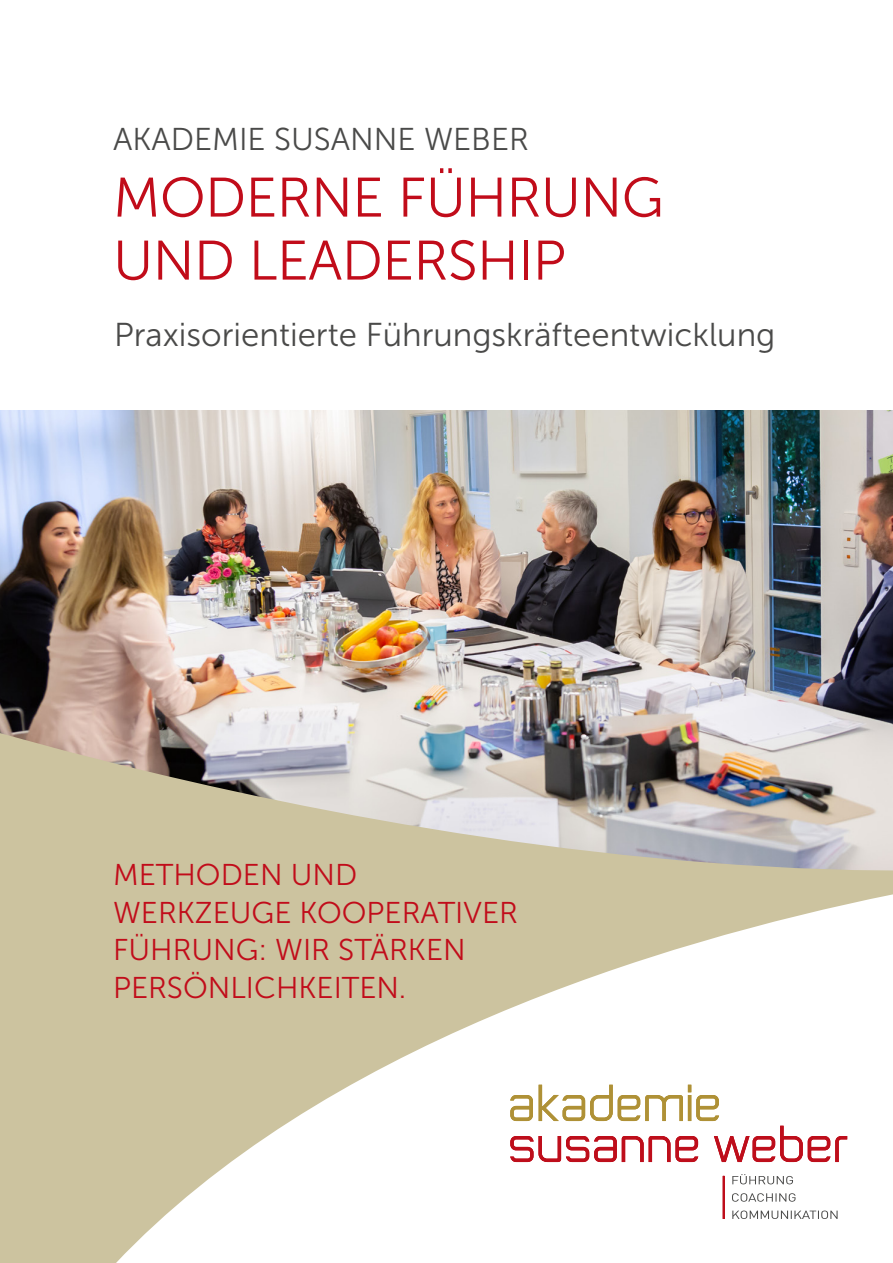
<style>
.page{position:relative;width:893px;height:1263px;background:#fff}
.page>*{position:absolute;margin:0;border:0;box-sizing:border-box;transform-origin:0 0}
.t1{font:55.5px/63px "Museo Sans 300";letter-spacing:-.01em;color:#c10c1a}
.t2{font:33px "Museo Sans 300";color:#4a4a49}
.t3{font:31.5px "Museo Sans 300";color:#4a4a49}
.t4{font:30px/37.5px "Museo Sans 300";color:#c10c1a}
</style>
<div class="page">
<img style="left:0;top:410px;width:893px;height:275px">
<svg style="left:0;top:685px;width:893px;height:578px"></svg>
<p class="t3" style="left:113px;top:122px;width:417px">AKADEMIE SUSANNE WEBER</p>
<h1 class="t1" style="left:113px;top:166px;width:552px">MODERNE FÜHRUNG<br>UND LEADERSHIP</h1>
<p class="t2" style="left:114px;top:317px;width:663px">Praxisorientierte Führungskräfteentwicklung</p>
<p class="t4" style="left:113px;top:856px;width:406px">METHODEN UND<br>WERKZEUGE KOOPERATIVER<br>FÜHRUNG: WIR STÄRKEN<br>PERSÖNLICHKEITEN.</p>
</div>
